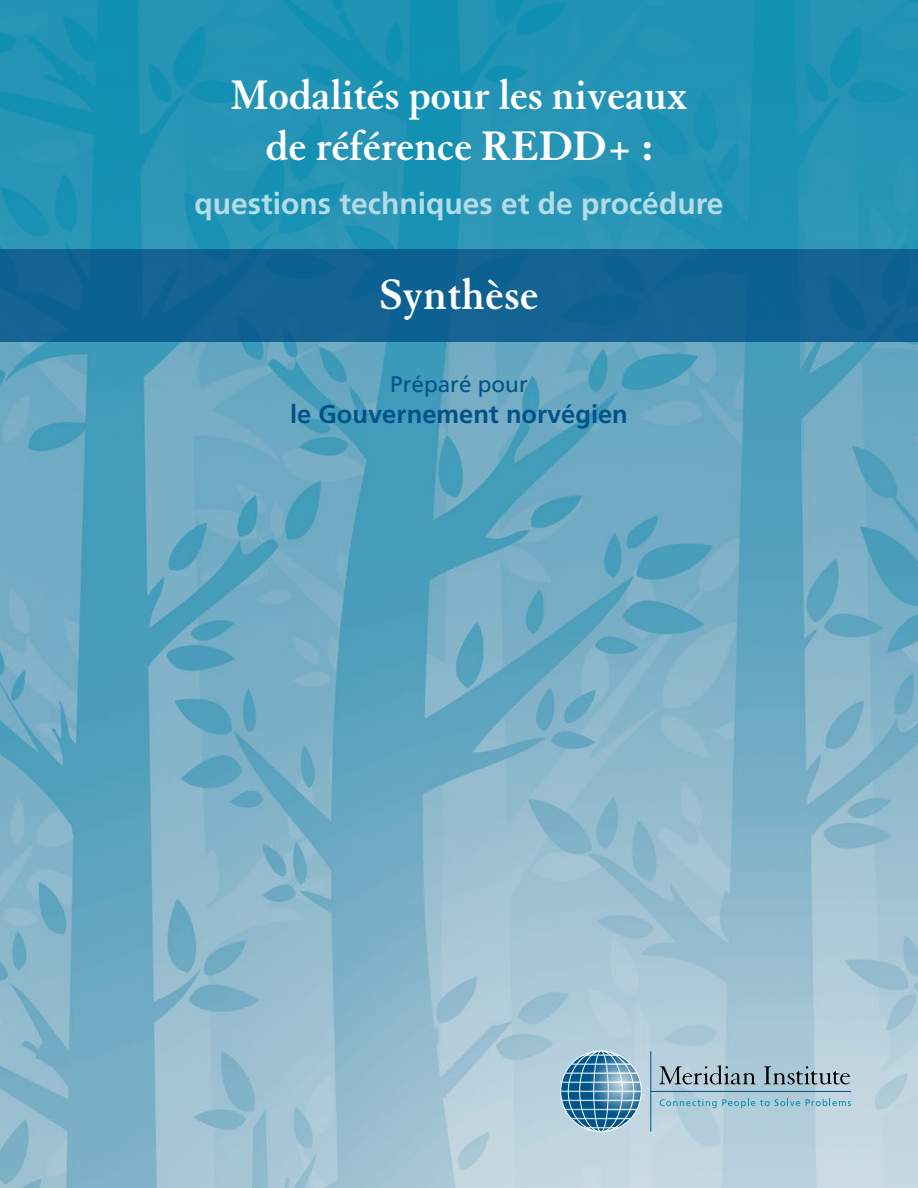
<style>
.page{position:relative;width:918px;height:1188px;background:#fff}
.page>*{position:absolute;margin:0;border:0;box-sizing:border-box;transform-origin:0 0}
.t1{font:700 46.5px "Granjon LT Std";color:#fff}
.t2{font:700 45px/51px "Granjon LT Std";letter-spacing:-.01em;color:#fff;text-align:center}
.t3{font:700 30px "Frutiger";color:#b3dce7}
.t4{font:700 25.5px "Frutiger";color:#005288}
.t5{font:22.5px "Frutiger";color:#005288}
</style>
<div class="page">
<img style="left:0;top:342px;width:918px;height:846px">
<svg style="left:0;top:0;width:918px;height:249px;background:#2093b4"></svg>
<hr style="left:650px;top:1051px;width:1px;height:81px;background:#005288">
<hr style="left:651px;top:1091px;width:200px;height:1px;background:#005288">
<svg style="left:659px;top:1065px;width:97px;height:19px;background:#8ea1ac"></svg>
<svg style="left:764px;top:1066px;width:86px;height:18px;background:#8da0aa"></svg>
<svg style="left:660px;top:1099px;width:140px;height:9px"></svg>
<svg style="left:806px;top:1099px;width:45px;height:7px"></svg>
<svg style="left:560px;top:1051px;width:82px;height:81px;background:#71a0bd"></svg>
<div style="left:0;top:249px;width:918px;height:93px;background:#126293"></div>
<p class="t2" style="left:230px;top:70px;width:459px">Modalités pour les niveaux de référence REDD+ :</p>
<p class="t3" style="left:195px;top:186px;width:530px">questions techniques et de procédure</p>
<p class="t1" style="left:379px;top:269px;width:161px">Synthèse</p>
<p class="t5" style="left:390px;top:371px;width:139px">Préparé pour</p>
<p class="t4" style="left:290px;top:399px;width:339px">le Gouvernement norvégien</p>
</div>
